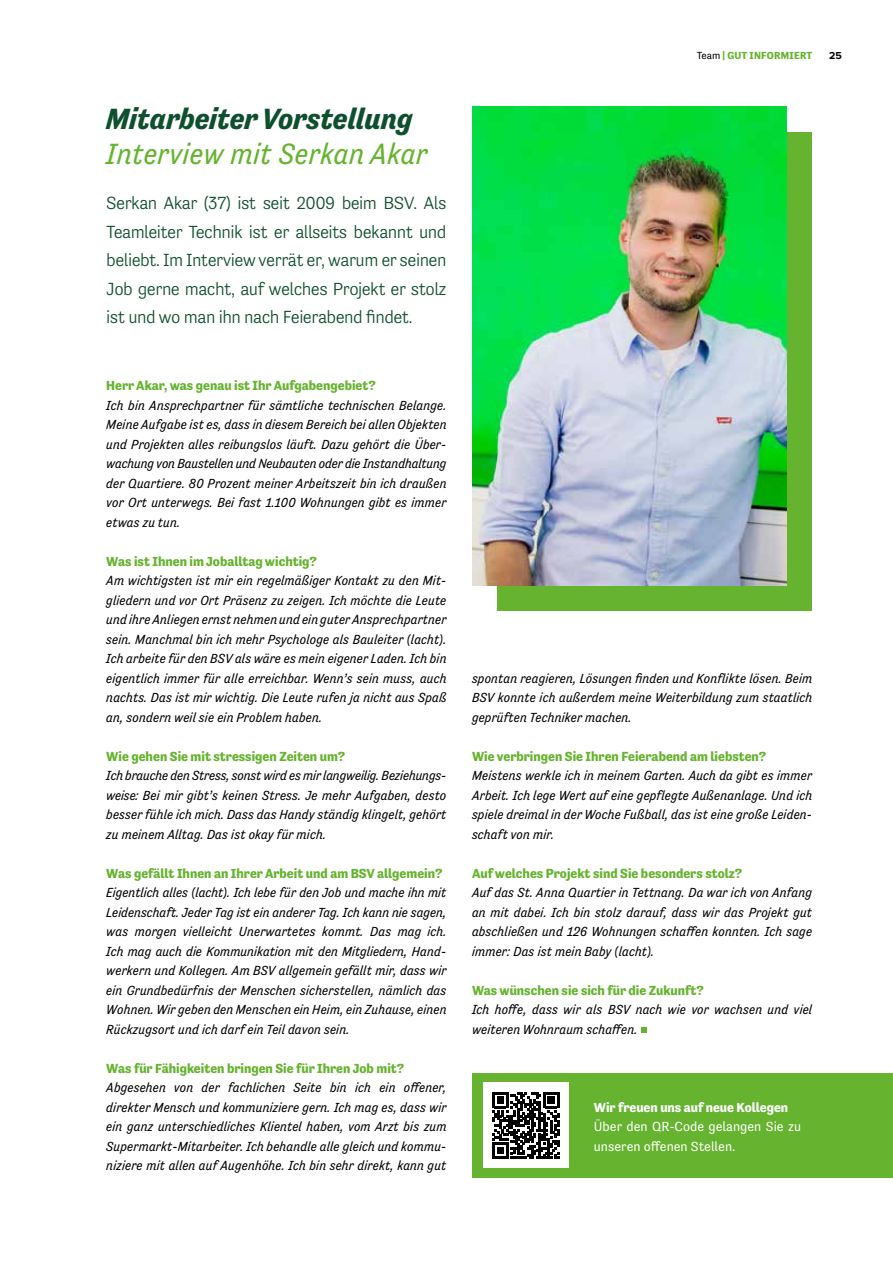
<style>
.page{position:relative;width:893px;height:1263px;background:#fff}
.page>*{position:absolute;margin:0;border:0;box-sizing:border-box;transform-origin:0 0}
.t1{font:italic 700 30px "Tenso";color:#0e4f2d}
.t2{font:italic 30px "Tenso";color:#65b32e}
.t3{font:300 18px/28.5px "Tenso";letter-spacing:-.03em;color:#0e4f2d;text-align:justify}
.t4{font:italic 13.5px/19.5px "Tenso";color:#000;text-align:justify}
.t5{font:700 13.5px "Tenso";color:#65b32e}
.t6{font:13.5px/19.5px "Tenso";color:#fff}
.t7{font:700 13.5px "Tenso";color:#fff}
.t8{font:700 10.5px "Tenso";letter-spacing:.02em;color:#65b32e}
.t9{font:700 10.5px "Proxima Nova";color:#000}
.s1{font-weight:400;color:#000}
</style>
<div class="page">
<div style="left:497px;top:132px;width:315px;height:479px;background:#65b32e"></div>
<svg style="left:641px;top:1027px;width:6px;height:5px"></svg>
<img style="left:472px;top:107px;width:315px;height:478px">
<div style="left:472px;top:1073px;width:421px;height:105px;background:#65b32e"></div>
<div style="left:483px;top:1083px;width:85px;height:85px;background:#fff"></div>
<svg style="left:492px;top:1092px;width:67px;height:67px"></svg>
<h1 class="t1" style="left:106px;top:102px;width:308px">Mitarbeiter Vorstellung</h1>
<h1 class="t2" style="left:106px;top:136px;width:323px">Interview mit Serkan Akar</h1>
<h2 class="t3" style="left:106px;top:189px;width:342px">Serkan Akar (37) ist seit 2009 beim BSV. Als Teamleiter Technik ist er allseits bekannt und beliebt. Im Interview verrät er, warum er seinen Job gerne macht, auf welches Projekt er stolz ist und wo man ihn nach Feierabend findet.</h2>
<p class="t5" style="left:106px;top:378px;width:271px">Herr Akar, was genau ist Ihr Aufgabengebiet?</p>
<p class="t4" style="left:106px;top:395px;width:342px">Ich bin Ansprechpartner für sämtliche technischen Belange.<br>Meine Aufgabe ist es, dass in diesem Bereich bei allen Objekten und Projekten alles reibungslos läuft. Dazu gehört die Über&shy;wachung von Baustellen und Neubauten oder die Instandhaltung der Quartiere. 80 Prozent meiner Arbeitszeit bin ich draußen vor Ort unterwegs. Bei fast 1.100 Wohnungen gibt es immer etwas zu tun.</p>
<p class="t5" style="left:106px;top:554px;width:212px">Was ist Ihnen im Joballtag wichtig?</p>
<p class="t4" style="left:106px;top:571px;width:342px">Am wichtigsten ist mir ein regelmäßiger Kontakt zu den Mit&shy;gliedern und vor Ort Präsenz zu zeigen. Ich möchte die Leute und ihre Anliegen ernst nehmen und ein guter Ansprechpartner sein. Manchmal bin ich mehr Psychologe als Bauleiter (lacht).<br>Ich arbeite für den BSV als wäre es mein eigener Laden. Ich bin eigentlich immer für alle erreichbar. Wenn’s sein muss, auch nachts. Das ist mir wichtig. Die Leute rufen ja nicht aus Spaß an, sondern weil sie ein Problem haben.</p>
<p class="t5" style="left:106px;top:749px;width:240px">Wie gehen Sie mit stressigen Zeiten um?</p>
<p class="t4" style="left:106px;top:766px;width:342px">Ich brauche den Stress, sonst wird es mir langweilig. Beziehungs&shy;weise: Bei mir gibt’s keinen Stress. Je mehr Aufgaben, desto besser fühle ich mich. Dass das Handy ständig klingelt, gehört zu meinem Alltag. Das ist okay für mich.</p>
<p class="t5" style="left:106px;top:865px;width:338px">Was gefällt Ihnen an Ihrer Arbeit und am BSV allgemein?</p>
<p class="t4" style="left:106px;top:883px;width:342px">Eigentlich alles (lacht). Ich lebe für den Job und mache ihn mit Leidenschaft. Jeder Tag ist ein anderer Tag. Ich kann nie sagen, was morgen vielleicht Unerwartetes kommt. Das mag ich.<br>Ich mag auch die Kommunikation mit den Mitgliedern, Hand&shy;werkern und Kollegen. Am BSV allgemein gefällt mir, dass wir ein Grundbedürfnis der Menschen sicherstellen, nämlich das Wohnen. Wir geben den Menschen ein Heim, ein Zuhause, einen Rückzugsort und ich darf ein Teil davon sein.</p>
<p class="t5" style="left:106px;top:1060px;width:299px">Was für Fähigkeiten bringen Sie für Ihren Job mit?</p>
<p class="t4" style="left:106px;top:1078px;width:342px">Abgesehen von der fachlichen Seite bin ich ein offener, direkter Mensch und kommuniziere gern. Ich mag es, dass wir ein ganz unterschiedliches Klientel haben, vom Arzt bis zum Supermarkt-Mitarbeiter. Ich behandle alle gleich und kommu&shy;niziere mit allen auf Augenhöhe. Ich bin sehr direkt, kann gut</p>
<p class="t8" style="left:697px;top:50px;width:117px"><span class="s1">Team</span> | GUT INFORMIERT</p>
<p class="t9" style="left:829px;top:48px;width:14px">25</p>
<p class="t4" style="left:472px;top:668px;width:342px">spontan reagieren, Lösungen finden und Konflikte lösen. Beim BSV konnte ich außerdem meine Weiterbildung zum staatlich geprüften Techniker machen.</p>
<p class="t5" style="left:472px;top:748px;width:296px">Wie verbringen Sie Ihren Feierabend am liebsten?</p>
<p class="t4" style="left:472px;top:766px;width:342px">Meistens werkle ich in meinem Garten. Auch da gibt es immer Arbeit. Ich lege Wert auf eine gepflegte Außenanlage. Und ich spiele dreimal in der Woche Fußball, das ist eine große Leiden&shy;schaft von mir.</p>
<p class="t5" style="left:472px;top:865px;width:272px">Auf welches Projekt sind Sie besonders stolz?</p>
<p class="t4" style="left:472px;top:883px;width:342px">Auf das St. Anna Quartier in Tettnang. Da war ich von Anfang an mit dabei. Ich bin stolz darauf, dass wir das Projekt gut abschließen und 126 Wohnungen schaffen konnten. Ich sage immer: Das ist mein Baby (lacht).</p>
<p class="t5" style="left:472px;top:982px;width:233px">Was wünschen sie sich für die Zukunft?</p>
<p class="t4" style="left:472px;top:1000px;width:342px">Ich hoffe, dass wir als BSV nach wie vor wachsen und viel weiteren Wohnraum schaffen.</p>
<p class="t7" style="left:594px;top:1100px;width:196px">Wir freuen uns auf neue Kollegen</p>
<p class="t6" style="left:594px;top:1117px;width:209px">Über den QR-Code gelangen Sie zu unseren offenen Stellen.</p>
</div>
